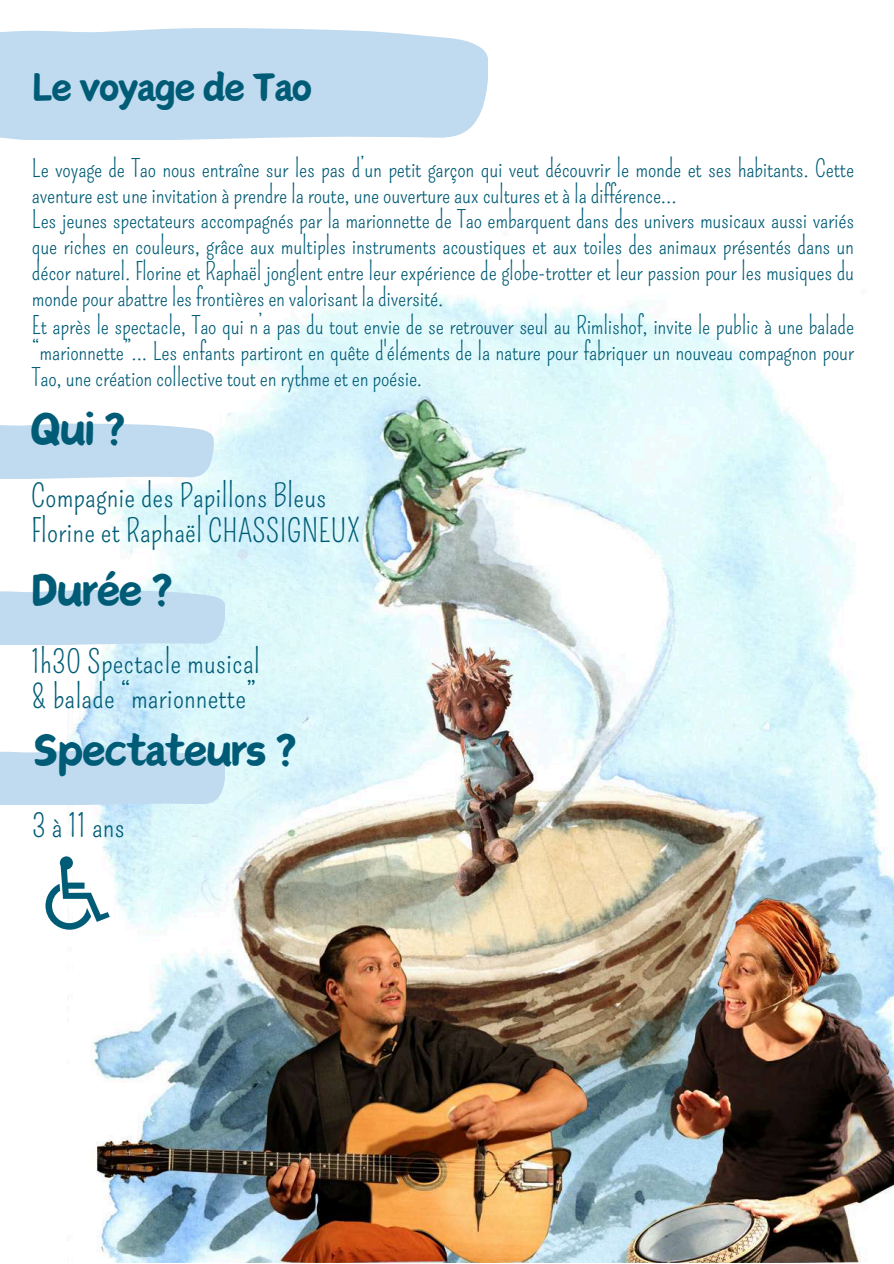
<style>
.page{position:relative;width:894px;height:1264px;background:#fff}
.page>*{position:absolute;margin:0;border:0;box-sizing:border-box;transform-origin:0 0}
.t1{font:48px "Canva Champion";letter-spacing:-.04em;color:#005c76}
.t2{font:42px "Canva Champion";letter-spacing:-.04em;color:#005c76}
.t3{font:31.5px/34.8px "Pompiere";letter-spacing:.005em;color:#005c76}
.t4{font:31.5px "Pompiere";letter-spacing:.095em;color:#005c76}
.t5{font:24px/25.8px "Pompiere";letter-spacing:-.01em;color:#005c76;text-align:justify}
</style>
<div class="page">
<img style="left:67px;top:56px;width:826px;height:1206px">
<div style="left:0;top:750px;width:225px;height:55px;background:#c0dbef"></div>
<div style="left:0;top:589px;width:225px;height:55px;background:#c0dbef"></div>
<svg style="left:0;top:423px;width:213px;height:55px;background:#c3ddef"></svg>
<div style="left:0;top:28px;width:487px;height:112px;background:#c0dbef"></div>
<svg style="left:45px;top:856px;width:65px;height:73px"></svg>
<h2 class="t2" style="left:32px;top:64px;width:281px">Le voyage de Tao</h2>
<p class="t5" style="left:32px;top:156px;width:823px">Le voyage de Tao nous entraîne sur les pas d’un petit garçon qui veut découvrir le monde et ses habitants. Cette aventure est une invitation à prendre la route, une ouverture aux cultures et à la différence...</p>
<p class="t5" style="left:32px;top:207px;width:823px">Les jeunes spectateurs accompagnés par la marionnette de Tao embarquent dans des univers musicaux aussi variés que riches en couleurs, grâce aux multiples instruments acoustiques et aux toiles des animaux présentés dans un décor naturel. Florine et Raphaël jonglent entre leur expérience de globe-trotter et leur passion pour les musiques du monde pour abattre les frontières en valorisant la diversité.</p>
<p class="t5" style="left:32px;top:313px;width:823px">Et après le spectacle, Tao qui n’a pas du tout envie de se retrouver seul au Rimlishof, invite le public à une balade “marionnette”... Les enfants partiront en quête d'éléments de la nature pour fabriquer un nouveau compagnon pour Tao, une création collective tout en rythme et en poésie.</p>
<h1 class="t1" style="left:30px;top:402px;width:97px">Qui ?</h1>
<h3 class="t3" style="left:31px;top:479px;width:330px">Compagnie des Papillons Bleus<br>Florine et Raphaël CHASSIGNEUX</h3>
<h1 class="t1" style="left:30px;top:563px;width:144px">Durée ?</h1>
<h3 class="t3" style="left:31px;top:645px;width:230px">1h30 Spectacle musical &amp; balade “marionnette”</h3>
<h1 class="t1" style="left:33px;top:724px;width:266px">Spectateurs ?</h1>
<h3 class="t4" style="left:32px;top:807px;width:94px">3à11ans</h3>
</div>
